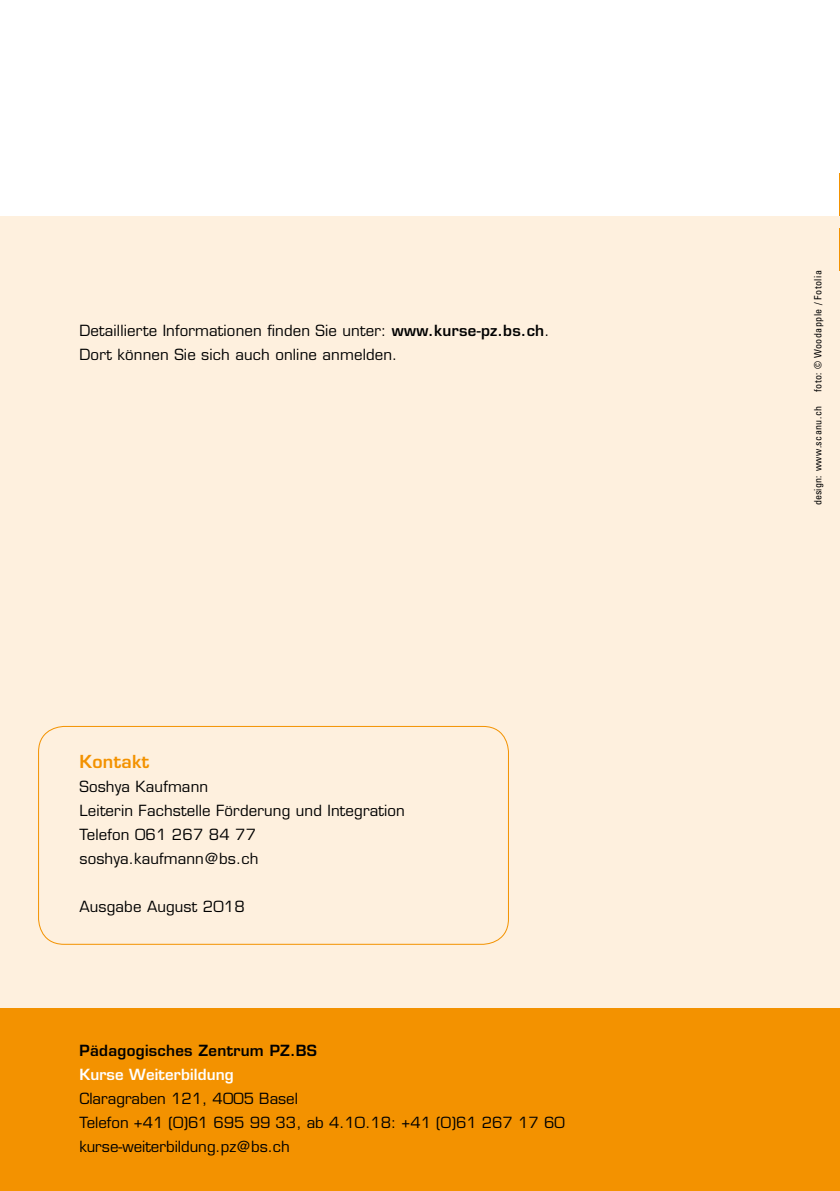
<style>
.page{position:relative;width:840px;height:1191px;background:#fff}
.page>*{position:absolute;margin:0;border:0;box-sizing:border-box;transform-origin:0 0}
.t1{font:600 17.6px "Eurostile LT";letter-spacing:.02em;color:#f39200}
.t2{font:15px/24px "Eurostile LT";letter-spacing:.01em;color:#000}
.t3{font:600 15px "Eurostile LT";letter-spacing:.02em;color:#000}
.t4{font:600 15px "Eurostile LT";letter-spacing:.01em;color:#fff}
.t5{font:condensed 10px "Univers";letter-spacing:.045em;color:#000}
.s1{font-weight:600}
</style>
<div class="page">
<div style="left:0;top:216px;width:839px;height:806px;background:#fef0de"></div>
<div style="left:0;top:1008px;width:839px;height:183px;background:#f39200"></div>
<div style="left:38px;top:726px;width:470px;height:218px;border:1px solid #f39200;border-radius:26px"></div>
<p class="t2" style="left:79px;top:319px;width:471px">Detaillierte Informationen finden Sie unter: <span class="s1">www.kurse-pz.bs.ch</span>.<br>Dort können Sie sich auch online anmelden.</p>
<p class="t1" style="left:79px;top:751px;width:71px">Kontakt</p>
<p class="t2" style="left:79px;top:775px;width:327px">Soshya Kaufmann<br>Leiterin Fachstelle Förderung und Integration<br>Telefon 061 267 84 77 soshya.kaufmann@bs.ch</p>
<p class="t2" style="left:79px;top:895px;width:167px">Ausgabe August 2018</p>
<p class="t3" style="left:79px;top:1041px;width:239px">Pädagogisches Zentrum PZ.BS</p>
<p class="t4" style="left:79px;top:1065px;width:156px">Kurse Weiterbildung</p>
<p class="t2" style="left:79px;top:1087px;width:486px">Claragraben 121, 4005 Basel<br>Telefon +41 (0)61 695 99 33, ab 4.10.18: +41 (0)61 267 17 60 kurse-weiterbildung.pz@bs.ch</p>
<p class="t5" style="left:811px;top:392px;width:123px;rotate:-90deg">foto: © Woodapple / Fotolia</p>
<p class="t5" style="left:811px;top:505px;width:101px;rotate:-90deg">design: www.scanu.ch</p>
</div>
